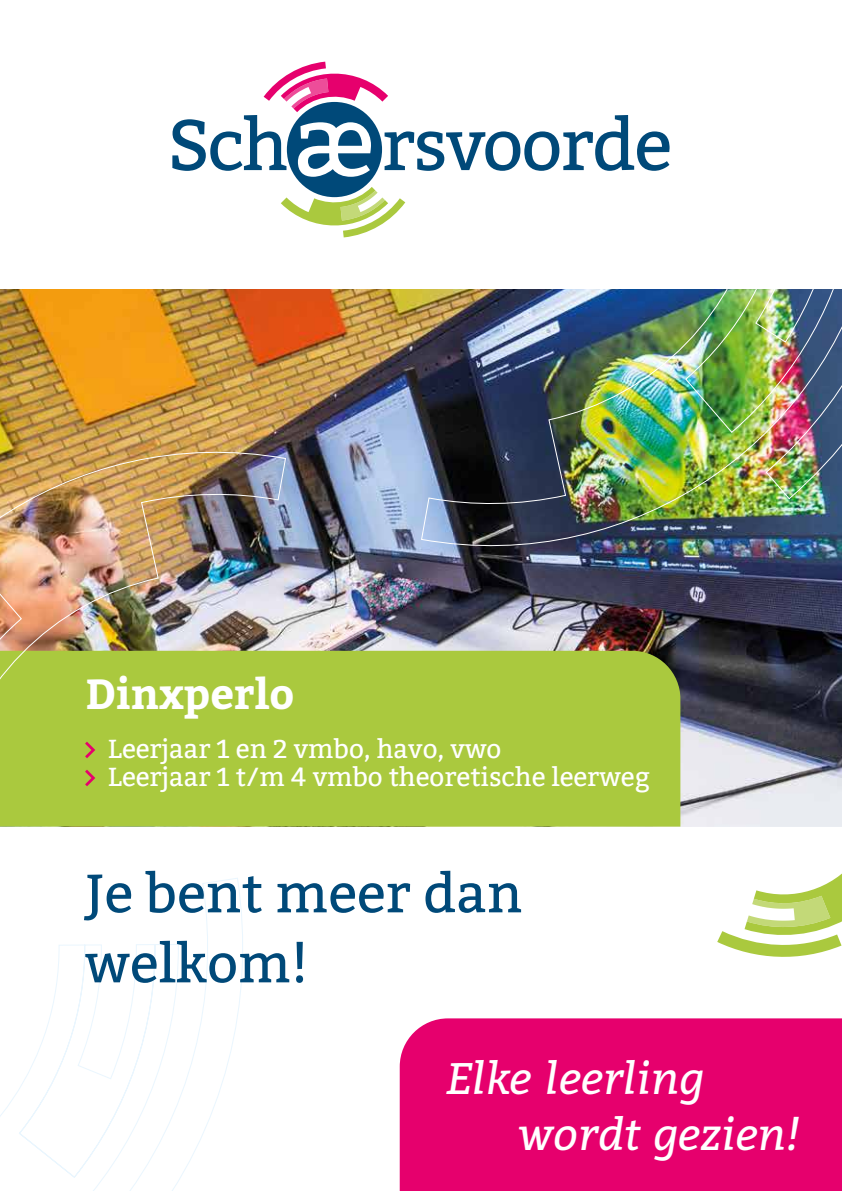
<style>
.page{position:relative;width:842px;height:1191px;background:#fff}
.page>*{position:absolute;margin:0;border:0;box-sizing:border-box;transform-origin:0 0}
.t1{font:54px/70px "Bitter";color:#004979}
.t2{font:italic 44.2px/56px "Bitter";color:#fff}
.t3{font:700 42px "Bitter";color:#fff}
.t4{font:26px/28px "Bitter";color:#fff}
</style>
<div class="page">
<img style="left:0;top:289px;width:842px;height:537px">
<div style="left:287px;top:651px;width:393px;height:175px;background:#aac93e"></div>
<img style="left:0;top:420px;width:287px;height:407px">
<svg style="left:0;top:878px;width:243px;height:313px"></svg>
<img style="left:420px;top:289px;width:422px;height:288px">
<div style="left:400px;top:1018px;width:442px;height:173px;background:#e6006d"></div>
<svg style="left:717px;top:873px;width:125px;height:84px"></svg>
<div style="left:287px;top:102px;width:95px;height:95px;background:#004979;border-radius:50%"></div>
<svg style="left:281px;top:187px;width:124px;height:50px"></svg>
<svg style="left:172px;top:62px;width:498px;height:115px"></svg>
<svg style="left:85px;top:741px;width:10px;height:17px"></svg>
<svg style="left:85px;top:769px;width:10px;height:17px"></svg>
<h3 class="t3" style="left:85px;top:669px;width:211px">Dinxperlo</h3>
<p class="t4" style="left:108px;top:735px;width:543px">Leerjaar 1 en 2 vmbo, havo, vwo<br>Leerjaar 1 t/m 4 vmbo theoretische leerweg</p>
<h1 class="t1" style="left:85px;top:859px;width:439px">Je bent meer dan welkom!</h1>
<h2 class="t2" style="left:518px;top:1048px;width:284px;text-indent:-72px">Elke leerling wordt gezien!</h2>
</div>
